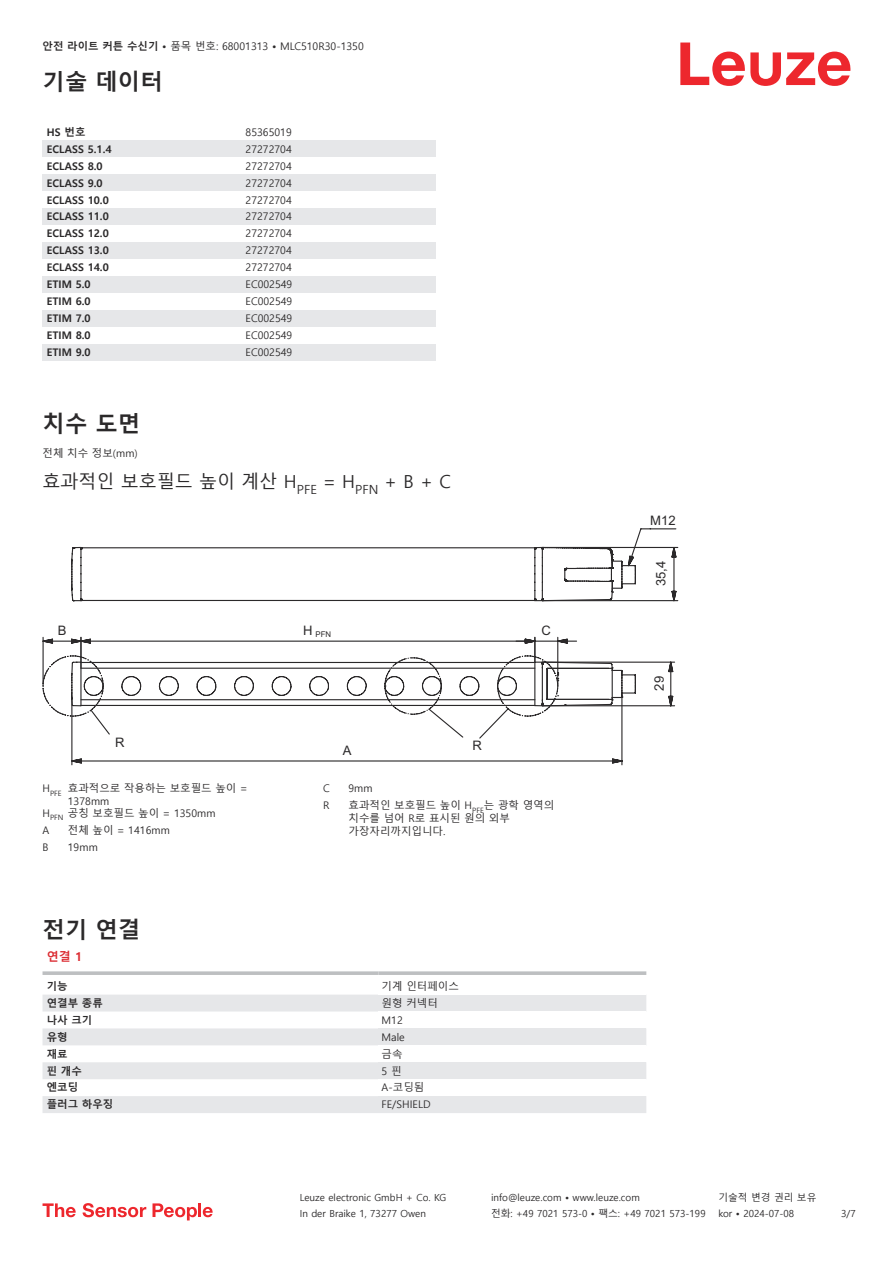
<style>
.page{position:relative;width:893px;height:1263px;background:#fff}
.page>*{position:absolute;margin:0;border:0;box-sizing:border-box;transform-origin:0 0}
.t1{font:700 22.5px "Malgun Gothic";color:#2b292a}
.t2{font:18px "Malgun Gothic";color:#2b292a}
.t3{font:13.05px "Arial";letter-spacing:.005em;color:#2b292a}
.t4{font:700 12px "Malgun Gothic";color:#db2a30}
.t5{font:10.5px/12.6px "Malgun Gothic";color:#2b292a}
.t6{font:700 10.5px "Malgun Gothic";color:#2b292a}
.t7{font:9.75px "Malgun Gothic";color:#2b292a}
.t8{font:7.8px "Arial";color:#2b292a}
.s1{font-weight:700}
</style>
<div class="page">
<svg style="left:680px;top:43px;width:170px;height:43px"></svg>
<div style="left:43px;top:140px;width:199px;height:17px;background:#e6e7e9"></div>
<div style="left:242px;top:140px;width:194px;height:17px;background:#e6e7e9"></div>
<div style="left:43px;top:174px;width:199px;height:17px;background:#e6e7e9"></div>
<div style="left:242px;top:174px;width:194px;height:17px;background:#e6e7e9"></div>
<div style="left:43px;top:208px;width:199px;height:17px;background:#e6e7e9"></div>
<div style="left:242px;top:208px;width:194px;height:17px;background:#e6e7e9"></div>
<div style="left:43px;top:242px;width:199px;height:17px;background:#e6e7e9"></div>
<div style="left:242px;top:242px;width:194px;height:17px;background:#e6e7e9"></div>
<div style="left:43px;top:276px;width:199px;height:17px;background:#e6e7e9"></div>
<div style="left:242px;top:276px;width:194px;height:17px;background:#e6e7e9"></div>
<div style="left:43px;top:310px;width:199px;height:17px;background:#e6e7e9"></div>
<div style="left:242px;top:310px;width:194px;height:17px;background:#e6e7e9"></div>
<div style="left:43px;top:344px;width:199px;height:17px;background:#e6e7e9"></div>
<div style="left:242px;top:344px;width:194px;height:17px;background:#e6e7e9"></div>
<svg style="left:43px;top:995px;width:335px;height:118px;fill:#e6e7e9"></svg>
<svg style="left:43px;top:971px;width:335px;height:4px"></svg>
<svg style="left:378px;top:971px;width:268px;height:4px"></svg>
<div style="left:378px;top:994px;width:268px;height:17px;background:#e6e7e9"></div>
<div style="left:378px;top:1028px;width:268px;height:17px;background:#e6e7e9"></div>
<div style="left:378px;top:1062px;width:268px;height:17px;background:#e6e7e9"></div>
<div style="left:378px;top:1096px;width:268px;height:17px;background:#e6e7e9"></div>
<svg style="left:43px;top:1203px;width:33px;height:14px"></svg>
<svg style="left:83px;top:1203px;width:63px;height:14px"></svg>
<svg style="left:153px;top:1203px;width:44px;height:17px"></svg>
<hr style="left:198px;top:1203px;width:3px;height:14px;background:#ed272d">
<svg style="left:203px;top:1207px;width:10px;height:10px"></svg>
<svg style="left:71px;top:546px;width:463px;height:9px"></svg>
<svg style="left:71px;top:555px;width:463px;height:47px"></svg>
<svg style="left:534px;top:528px;width:144px;height:74px"></svg>
<svg style="left:43px;top:636px;width:632px;height:129px"></svg>
<p class="t5" style="left:43px;top:40px;width:323px"><span class="s1">안전 라이트 커튼 수신기 •</span> 품목 번호: 68001313 <span class="s1">•</span> MLC510R30-1350</p>
<h1 class="t1" style="left:43px;top:69px;width:122px">기술 데이터</h1>
<p class="t6" style="left:47px;top:126px;width:40px">HS 번호</p>
<p class="t5" style="left:246px;top:126px;width:48px">85365019</p>
<p class="t6" style="left:47px;top:143px;width:66px">ECLASS 5.1.4</p>
<p class="t5" style="left:246px;top:143px;width:48px">27272704</p>
<p class="t6" style="left:47px;top:160px;width:57px">ECLASS 8.0</p>
<p class="t5" style="left:246px;top:160px;width:48px">27272704</p>
<p class="t6" style="left:47px;top:177px;width:57px">ECLASS 9.0</p>
<p class="t5" style="left:246px;top:177px;width:48px">27272704</p>
<p class="t6" style="left:47px;top:193px;width:63px">ECLASS 10.0</p>
<p class="t5" style="left:246px;top:194px;width:48px">27272704</p>
<p class="t6" style="left:47px;top:210px;width:63px">ECLASS 11.0</p>
<p class="t5" style="left:246px;top:211px;width:48px">27272704</p>
<p class="t6" style="left:47px;top:227px;width:63px">ECLASS 12.0</p>
<p class="t5" style="left:246px;top:227px;width:48px">27272704</p>
<p class="t6" style="left:47px;top:244px;width:63px">ECLASS 13.0</p>
<p class="t5" style="left:246px;top:244px;width:48px">27272704</p>
<p class="t6" style="left:47px;top:261px;width:63px">ECLASS 14.0</p>
<p class="t5" style="left:246px;top:261px;width:48px">27272704</p>
<p class="t6" style="left:47px;top:278px;width:45px">ETIM 5.0</p>
<p class="t5" style="left:246px;top:278px;width:48px">EC002549</p>
<p class="t6" style="left:47px;top:295px;width:45px">ETIM 6.0</p>
<p class="t5" style="left:246px;top:295px;width:48px">EC002549</p>
<p class="t6" style="left:47px;top:312px;width:45px">ETIM 7.0</p>
<p class="t5" style="left:246px;top:312px;width:48px">EC002549</p>
<p class="t6" style="left:47px;top:329px;width:45px">ETIM 8.0</p>
<p class="t5" style="left:246px;top:329px;width:48px">EC002549</p>
<p class="t6" style="left:47px;top:346px;width:45px">ETIM 9.0</p>
<p class="t5" style="left:246px;top:346px;width:48px">EC002549</p>
<h1 class="t1" style="left:43px;top:410px;width:99px">치수 도면</h1>
<p class="t5" style="left:43px;top:447px;width:97px">전체 치수 정보(mm)</p>
<h2 class="t2" style="left:43px;top:471px;width:410px">효과적인 보호필드 높이 계산 H<sub>PFE</sub> = H<sub>PFN</sub> + B + C</h2>
<p class="t3" style="left:58px;top:626px;width:10px">B</p>
<p class="t8" style="left:303px;top:632px;width:29px"><sup>H</sup> PFN</p>
<p class="t3" style="left:115px;top:737px;width:11px">R</p>
<p class="t3" style="left:472px;top:740px;width:11px">R</p>
<p class="t3" style="left:343px;top:746px;width:10px">A</p>
<p class="t3" style="left:542px;top:625px;width:11px">C</p>
<p class="t5" style="left:43px;top:782px;width:206px">H<sub>PFE</sub> 효과적으로 작용하는 보호필드 높이 =</p>
<p class="t5" style="left:68px;top:795px;width:43px">1378mm</p>
<p class="t5" style="left:43px;top:807px;width:175px">H<sub>PFN</sub> 공칭 보호필드 높이 = 1350mm</p>
<p class="t5" style="left:43px;top:824px;width:8px">A</p>
<p class="t5" style="left:68px;top:824px;width:104px">전체 높이 = 1416mm</p>
<p class="t5" style="left:43px;top:841px;width:8px">B</p>
<p class="t5" style="left:68px;top:841px;width:32px">19mm</p>
<p class="t5" style="left:323px;top:782px;width:8px">C</p>
<p class="t5" style="left:348px;top:782px;width:26px">9mm</p>
<p class="t5" style="left:323px;top:799px;width:8px">R</p>
<p class="t5" style="left:348px;top:799px;width:207px">효과적인 보호필드 높이 H<sub>PFE</sub>는 광학 영역의 치수를 넘어 R로 표시된 원의 외부 가장자리까지입니다.</p>
<h1 class="t1" style="left:43px;top:916px;width:99px">전기 연결</h1>
<p class="t4" style="left:47px;top:949px;width:37px">연결 1</p>
<p class="t6" style="left:47px;top:980px;width:22px">기능</p>
<p class="t5" style="left:382px;top:980px;width:79px">기계 인터페이스</p>
<p class="t6" style="left:47px;top:997px;width:58px">연결부 종류</p>
<p class="t5" style="left:382px;top:997px;width:58px">원형 커넥터</p>
<p class="t6" style="left:47px;top:1014px;width:47px">나사 크기</p>
<p class="t5" style="left:382px;top:1014px;width:23px">M12</p>
<p class="t6" style="left:47px;top:1031px;width:22px">유형</p>
<p class="t5" style="left:382px;top:1031px;width:25px">Male</p>
<p class="t6" style="left:47px;top:1047px;width:22px">재료</p>
<p class="t5" style="left:382px;top:1048px;width:22px">금속</p>
<p class="t6" style="left:47px;top:1064px;width:37px">핀 개수</p>
<p class="t5" style="left:382px;top:1065px;width:21px">5 핀</p>
<p class="t6" style="left:47px;top:1081px;width:33px">엔코딩</p>
<p class="t5" style="left:382px;top:1081px;width:44px">A-코딩됨</p>
<p class="t6" style="left:47px;top:1098px;width:68px">플러그 하우징</p>
<p class="t5" style="left:382px;top:1098px;width:50px">FE/SHIELD</p>
<p class="t3" style="left:650px;top:515px;width:27px">M12</p>
<p class="t3" style="left:656px;top:586px;width:27px;rotate:-90deg">35,4</p>
<p class="t3" style="left:654px;top:691px;width:16px;rotate:-90deg">29</p>
<p class="t7" style="left:300px;top:1192px;width:148px">Leuze electronic GmbH + Co. KG</p>
<p class="t7" style="left:491px;top:1192px;width:150px">info@leuze.com • www.leuze.com</p>
<p class="t7" style="left:718px;top:1192px;width:100px">기술적 변경 권리 보유</p>
<p class="t7" style="left:300px;top:1208px;width:128px">In der Braike 1, 73277 Owen</p>
<p class="t7" style="left:491px;top:1208px;width:216px">전화: +49 7021 573-0 • 팩스: +49 7021 573-199</p>
<p class="t7" style="left:718px;top:1208px;width:77px">kor • 2024-07-08</p>
<p class="t7" style="left:841px;top:1208px;width:16px">3/7</p>
</div>
